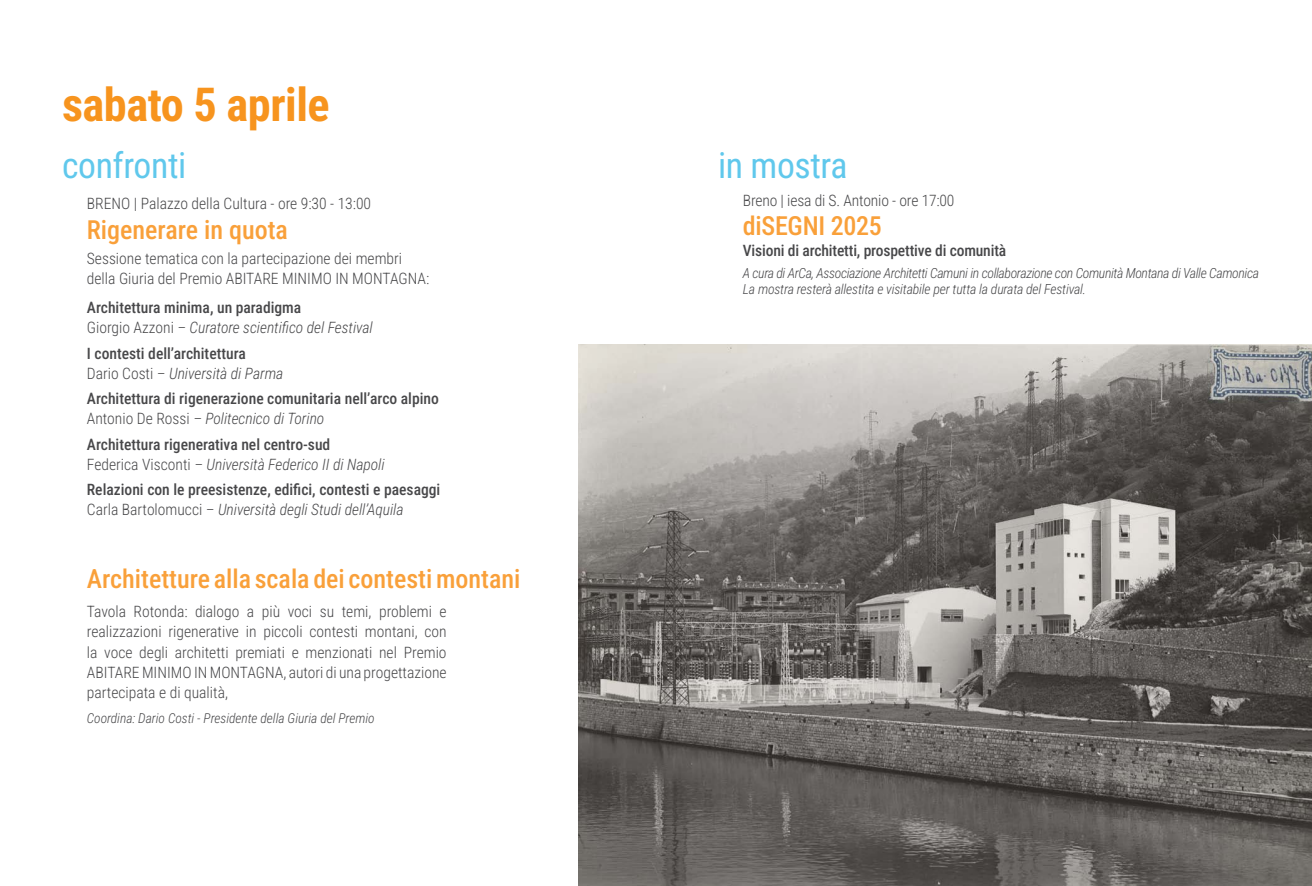
<style>
.page{position:relative;width:1312px;height:886px;background:#fff}
.page>*{position:absolute;margin:0;border:0;box-sizing:border-box;transform-origin:0 0}
.t1{font:700 46.25px "Roboto Condensed";letter-spacing:-.01em;color:#f7941e}
.t2{font:35.62px "Roboto Condensed";letter-spacing:-.01em;color:#60c8ec}
.t3{font:500 26px "Roboto Condensed";color:#f9a03a}
.t4{font:300 15.62px/20.2px "Roboto Condensed";color:#48484a}
.t5{font:500 15.62px/20.2px "Roboto Condensed";color:#48484a}
.t6{font:italic 300 15.62px/20.2px "Roboto Condensed";color:#48484a}
.t7{font:italic 300 13.75px/16.2px "Roboto Condensed";letter-spacing:-.025em;color:#48484a}
.t8{font:italic 300 13.5px "Roboto Condensed";color:#48484a}
.s1{font-weight:500;font-style:normal}
.s2{font-style:normal}
.s3{font-weight:300}
.s4{font-weight:300;font-style:italic}
</style>
<div class="page">
<img style="left:578px;top:345px;width:733px;height:541px">
<h1 class="t1" style="left:62px;top:72px;width:269px">sabato 5 aprile</h1>
<h2 class="t2" style="left:62px;top:140px;width:126px">confronti</h2>
<p class="t4" style="left:87px;top:193px;width:286px">BRENO | Palazzo della Cultura - ore 9:30 - 13:00</p>
<h3 class="t3" style="left:87px;top:212px;width:202px">Rigenerare in quota</h3>
<p class="t4" style="left:87px;top:248px;width:344px">Sessione tematica con la partecipazione dei membri della Giuria del Premio ABITARE MINIMO IN MONTAGNA:</p>
<p class="t6" style="left:87px;top:297px;width:287px"><span class="s1">Architettura minima, un paradigma<br></span><span class="s2">Giorgio Azzoni</span> – Curatore scientifico del Festival</p>
<p class="t5" style="left:87px;top:342px;width:198px">I contesti dell’architettura<br><span class="s3">Dario Costi</span> <span class="s4">– Università di Parma</span></p>
<p class="t5" style="left:87px;top:388px;width:353px">Architettura di rigenerazione comunitaria nell’arco alpino<br><span class="s3">Antonio De Rossi</span> <span class="s4">– Politecnico di Torino</span></p>
<p class="t5" style="left:87px;top:433px;width:299px">Architettura rigenerativa nel centro-sud<br><span class="s3">Federica Visconti</span> <span class="s4">– Università Federico II di Napoli</span></p>
<p class="t5" style="left:87px;top:479px;width:355px">Relazioni con le preesistenze, edifici, contesti e paesaggi<br><span class="s3">Carla Bartolomucci</span> <span class="s4">– Università degli Studi dell’Aquila</span></p>
<h3 class="t3" style="left:87px;top:560px;width:435px">Architetture alla scala dei contesti montani</h3>
<p class="t4" style="left:87px;top:601px;width:361px;text-align:justify">Tavola Rotonda: dialogo a più voci su temi, problemi e realizzazioni rigenerative in piccoli contesti montani, con la voce degli architetti premiati e menzionati nel Premio ABITARE MINIMO IN MONTAGNA, autori di una progettazione partecipata e di qualità,</p>
<p class="t8" style="left:87px;top:709px;width:289px">Coordina: Dario Costi - Presidente della Giuria del Premio</p>
<h2 class="t2" style="left:718px;top:140px;width:131px">in mostra</h2>
<p class="t4" style="left:742px;top:189px;width:213px">Breno | iesa di S. Antonio - ore 17:00</p>
<h3 class="t3" style="left:742px;top:208px;width:140px">diSEGNI 2025</h3>
<p class="t5" style="left:742px;top:239px;width:265px">Visioni di architetti, prospettive di comunità</p>
<p class="t7" style="left:742px;top:265px;width:517px">A cura di ArCa, Associazione Architetti Camuni in collaborazione con Comunità Montana di Valle Camonica<br>La mostra resterà allestita e visitabile per tutta la durata del Festival.</p>
</div>
